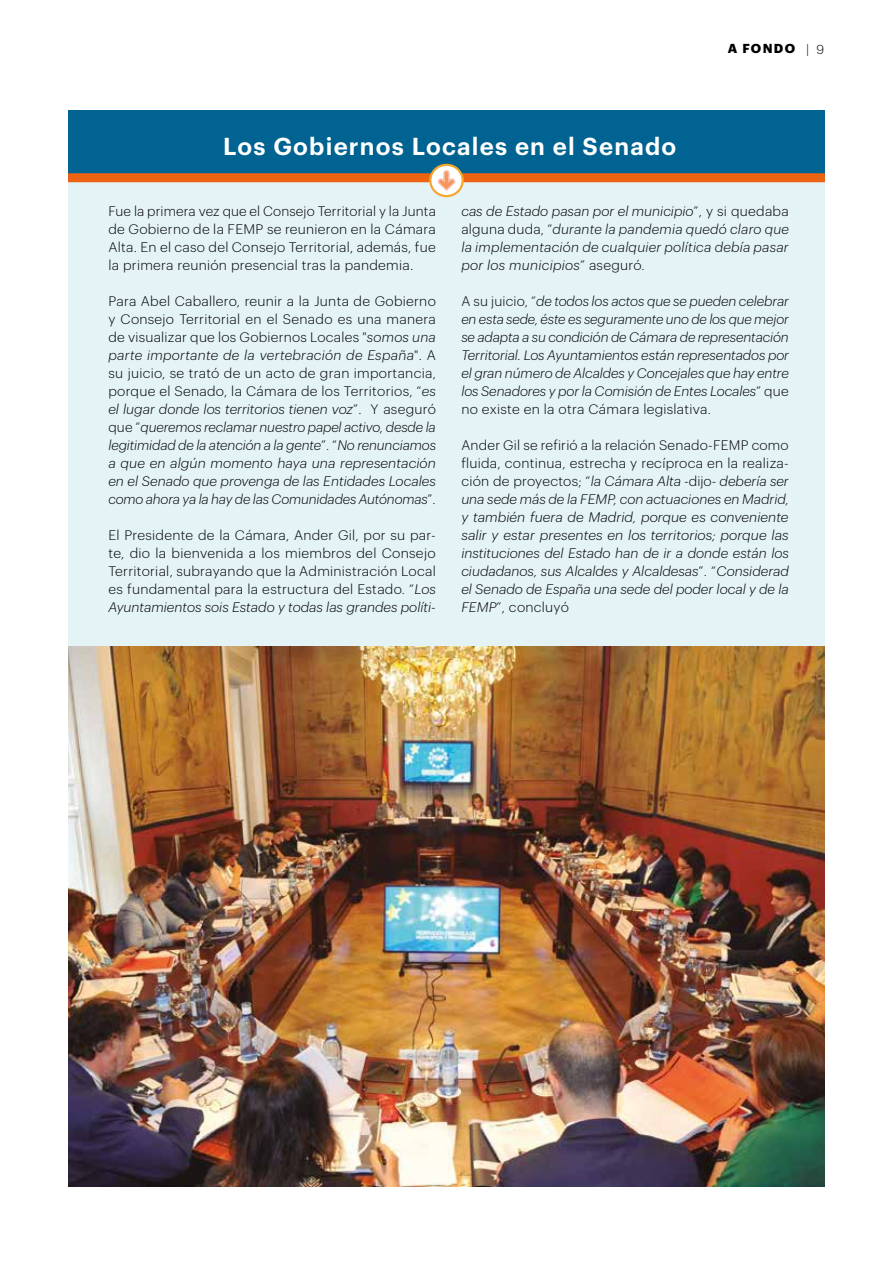
<style>
.page{position:relative;width:893px;height:1263px;background:#fff}
.page>*{position:absolute;margin:0;border:0;box-sizing:border-box;transform-origin:0 0}
.t1{font:600 24px "Graphik";letter-spacing:.05em;color:#fff}
.t2{font:italic 300 13.5px/18px "Graphik";color:#000;text-align:justify}
.t3{font:300 13.5px/18px "Graphik";letter-spacing:.02em;color:#000;text-align:justify}
.t4{font:700 12.75px "Graphik";color:#000}
.t5{font:300 12.75px "Graphik";color:#000}
.s1{font-style:normal}
.s2{font-style:italic}
</style>
<div class="page">
<div style="left:68px;top:111px;width:757px;height:1075px;background:#e3f3f6"></div>
<div style="left:68px;top:111px;width:757px;height:67px;background:#006391"></div>
<div style="left:68px;top:173px;width:757px;height:9px;background:#ec6411"></div>
<svg style="left:430px;top:165px;width:33px;height:31px"></svg>
<div style="left:429px;top:164px;width:35px;height:33px;border:2px solid #f6a62a;border-radius:50%"></div>
<svg style="left:437px;top:169px;width:19px;height:23px"></svg>
<img style="left:68px;top:646px;width:757px;height:540px">
<h1 class="t1" style="left:223px;top:128px;width:455px">Los Gobiernos Locales en el Senado</h1>
<p class="t4" style="left:728px;top:39px;width:26px">A FONDO</p>
<p class="t5" style="left:806px;top:40px;width:19px">| 9</p>
<p class="t3" style="left:108px;top:201px;width:329px">Fue la primera vez que el Consejo Territorial y la Junta de Gobierno de la FEMP se reunieron en la Cámara Alta. En el caso del Consejo Territorial, además, fue la primera reunión presencial tras la pandemia.</p>
<p class="t2" style="left:108px;top:291px;width:329px"><span class="s1">Para Abel Caballero, reunir a la Junta de Gobierno y Consejo Territorial en el Senado es una manera de visualizar que los Gobiernos Locales "</span>somos una parte importante de la vertebración de España<span class="s1">". A su juicio, se trató de un acto de gran importancia, porque el Senado, la Cámara de los Territorios, “</span>es el lugar donde los territorios tienen voz<span class="s1">”. Y aseguró que “</span>queremos reclamar nuestro papel activo, desde la legitimidad de la atención a la gente<span class="s1">”. “</span>No renunciamos a que en algún momento haya una representación en el Senado que provenga de las Entidades Locales como ahora ya la hay de las Comunidades Autónomas<span class="s1">”.</span></p>
<p class="t3" style="left:108px;top:525px;width:329px">El Presidente de la Cámara, Ander Gil, por su par&shy;te, dio la bienvenida a los miembros del Consejo Territorial, subrayando que la Administración Local es fundamental para la estructura del Estado. “<span class="s2">Los Ayuntamientos sois Estado y todas las grandes políti-</span></p>
<p class="t2" style="left:461px;top:201px;width:329px">cas de Estado pasan por el municipio<span class="s1">”, y si quedaba alguna duda, “</span>durante la pandemia quedó claro que la implementación de cualquier política debía pasar por los municipios<span class="s1">” aseguró.</span></p>
<p class="t2" style="left:461px;top:291px;width:329px"><span class="s1">A su juicio, “</span>de todos los actos que se pueden celebrar en esta sede, éste es seguramente uno de los que mejor se adapta a su condición de Cámara de representación Territorial. Los Ayuntamientos están representados por el gran número de Alcaldes y Concejales que hay entre los Senadores y por la Comisión de Entes Locales<span class="s1">” que no existe en la otra Cámara legislativa.</span></p>
<p class="t2" style="left:461px;top:435px;width:329px"><span class="s1">Ander Gil se refirió a la relación Senado-FEMP como fluida, continua, estrecha y recíproca en la realiza&shy;ción de proyectos; “</span>la Cámara Alta <span class="s1">-dijo-</span> debería ser una sede más de la FEMP, con actuaciones en Madrid, y también fuera de Madrid, porque es conveniente salir y estar presentes en los territorios; porque las instituciones del Estado han de ir a donde están los ciudadanos, sus Alcaldes y Alcaldesas<span class="s1">”. “</span>Considerad el Senado de España una sede del poder local y de la FEMP<span class="s1">”, concluyó</span></p>
</div>
